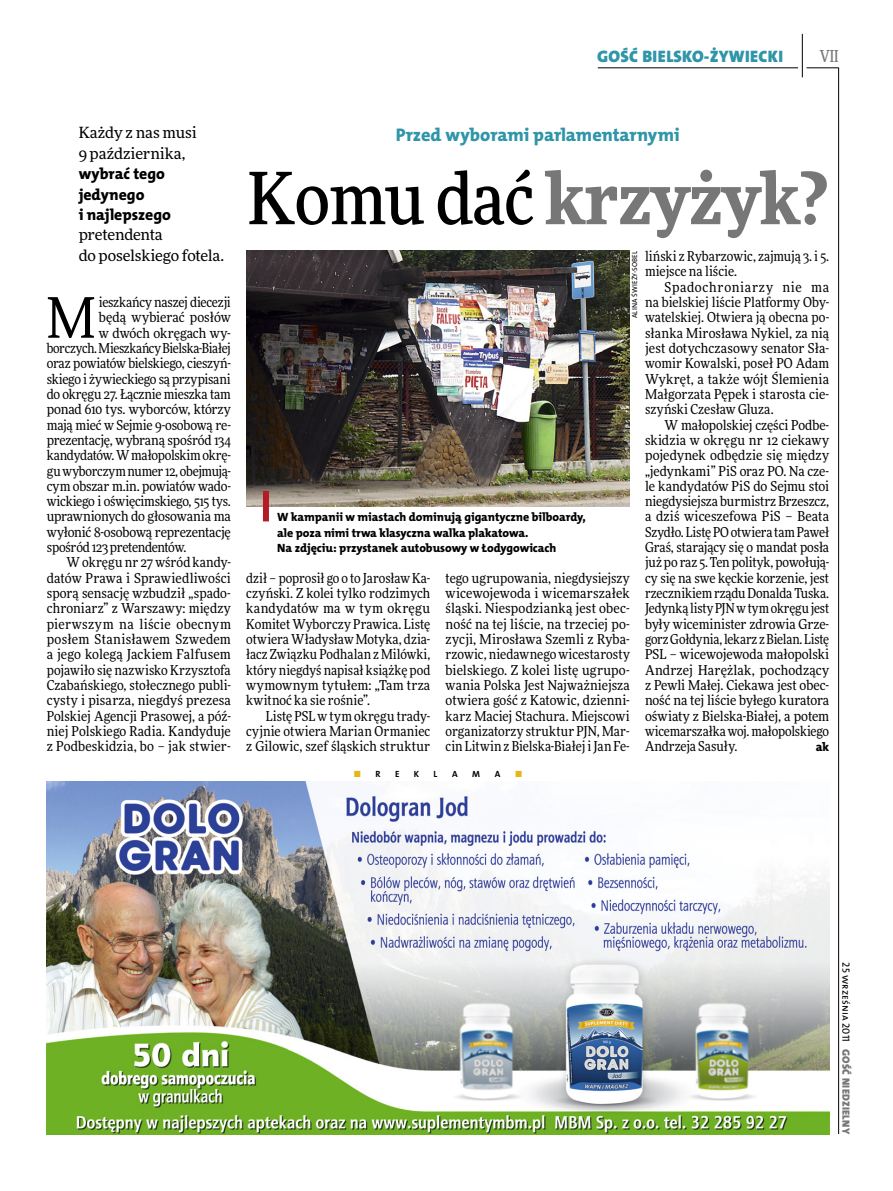
<style>
.page{position:relative;width:893px;height:1191px;background:#fff}
.page>*{position:absolute;margin:0;border:0;box-sizing:border-box;transform-origin:0 0}
.t1{font:900 72px "Freeday Narrow";letter-spacing:-.01em;color:#777778}
.t2{font:55.95px "Freeday Narrow News";color:#000}
.t3{font:18.3px "The Mix HP8 Ex Bld";letter-spacing:-.005em;color:#2f95a8}
.t4{font:16.65px "The Mix HP9 Blk";letter-spacing:.02em;color:#2f95a8}
.t5{font:500 16.5px "Freeday Narrow";color:#777778;scale:.9 1}
.t6{font:15.75px/20.4px "The Mix HP8 Ex Bld";color:#000}
.t7{font:15.45px/20.4px "Freeday News";letter-spacing:-.01em;color:#000}
.t8{font:13.65px/15.3px "Freeday Narrow News";letter-spacing:-.005em;color:#000;text-align:justify}
.t9{font:13.65px "Freeday Narrow News";letter-spacing:-.025em;color:#000}
.t10{font:13.65px "Freeday Narrow News";letter-spacing:.025em;color:#000}
.t11{font:13.65px "Freeday Narrow News";letter-spacing:.015em;color:#000}
.t12{font:12.3px "The Mix HP8 Ex Bld";color:#000}
.t13{font:12px/15.3px "The Mix HP8 Ex Bld";letter-spacing:-.005em;color:#000}
.t14{font:10.5px "The Mix HP9 Blk";letter-spacing:.025em;color:#777778}
.t15{font:10.5px "The Mix HP5 Plain";color:#000}
.t16{font:9px "The Mix HP7 Bld";color:#000}
.t17{font:9px "The Mix HP7 Bld";color:#e3b816}
.t18{font:7.2px "The Mix HP5 Plain";letter-spacing:.015em;color:#000}
.s1{font-weight:500;color:#000}
.s2{color:#000}
</style>
<div class="page">
<hr style="left:838px;top:68px;width:1px;height:1066px;background:#000">
<hr style="left:802px;top:34px;width:1px;height:43px;background:#000">
<hr style="left:806px;top:68px;width:33px;height:1px;background:#000">
<hr style="left:598px;top:68px;width:200px;height:1px;background:#000">
<img style="left:47px;top:782px;width:782px;height:352px">
<img style="left:246px;top:251px;width:384px;height:255px">
<div style="left:263px;top:491px;width:6px;height:30px;background:#b51b24"></div>
<p class="t4" style="left:597px;top:46px;width:187px">GOŚĆ BIELSKO-ŻYWIECKI</p>
<p class="t5" style="left:820px;top:46px;width:22px">VII</p>
<p class="t7" style="left:79px;top:122px;width:120px">Każdy z nas musi<br>9 października,</p>
<p class="t6" style="left:79px;top:164px;width:94px">wybrać tego jedynego<br>i najlepszego</p>
<p class="t7" style="left:79px;top:224px;width:147px">pretendenta<br>do poselskiego fotela.</p>
<h2 class="t2" style="left:47px;top:283px;width:50px">M</h2>
<p class="t8" style="left:99px;top:294px;width:134px">ieszkańcy naszej diecezji</p>
<p class="t8" style="left:99px;top:310px;width:134px">będą wybierać posłów</p>
<p class="t8" style="left:99px;top:325px;width:134px">w dwóch okręgach wy-</p>
<p class="t9" style="left:47px;top:340px;width:186px">borczych. Mieszkańcy Bielska-Białej</p>
<p class="t8" style="left:47px;top:356px;width:186px">oraz powiatów bielskiego, cieszyń-</p>
<p class="t8" style="left:47px;top:371px;width:186px">skiego i żywieckiego są przypisani</p>
<p class="t8" style="left:47px;top:386px;width:186px">do okręgu 27. Łącznie mieszka tam</p>
<p class="t8" style="left:47px;top:401px;width:186px">ponad 610 tys. wyborców, którzy</p>
<p class="t8" style="left:47px;top:417px;width:186px">mają mieć w Sejmie 9-osobową re-</p>
<p class="t8" style="left:47px;top:432px;width:186px">prezentację, wybraną spośród 134</p>
<p class="t8" style="left:47px;top:447px;width:186px">kandydatów. W małopolskim okrę-</p>
<p class="t8" style="left:47px;top:463px;width:186px">gu wyborczym numer 12, obejmują-</p>
<p class="t8" style="left:47px;top:478px;width:186px">cym obszar m.in. powiatów wado-</p>
<p class="t8" style="left:47px;top:493px;width:186px">wickiego i oświęcimskiego, 515 tys.</p>
<p class="t8" style="left:47px;top:509px;width:186px">uprawnionych do głosowania ma</p>
<p class="t8" style="left:47px;top:524px;width:186px">wyłonić 8-osobową reprezentację</p>
<p class="t8" style="left:47px;top:539px;width:141px">spośród 123 pretendentów.</p>
<p class="t8" style="left:66px;top:555px;width:166px">W okręgu nr 27 wśród kandy-</p>
<p class="t8" style="left:47px;top:570px;width:186px">datów Prawa i Sprawiedliwości</p>
<p class="t8" style="left:47px;top:585px;width:186px">sporą sensację wzbudził „spado-</p>
<p class="t8" style="left:47px;top:600px;width:186px">chroniarz” z Warszawy: między</p>
<p class="t10" style="left:47px;top:615px;width:186px">pierwszym na liście obecnym</p>
<p class="t11" style="left:47px;top:630px;width:186px">posłem Stanisławem Szwedem</p>
<p class="t8" style="left:47px;top:646px;width:186px">a jego kolegą Jackiem Falfusem</p>
<p class="t8" style="left:47px;top:662px;width:186px">pojawiło się nazwisko Krzysztofa</p>
<p class="t8" style="left:47px;top:677px;width:186px">Czabańskiego, stołecznego publi-</p>
<p class="t8" style="left:47px;top:692px;width:186px">cysty i pisarza, niegdyś prezesa</p>
<p class="t8" style="left:47px;top:708px;width:186px">Polskiej Agencji Prasowej, a póź-</p>
<p class="t8" style="left:47px;top:723px;width:186px">niej Polskiego Radia. Kandyduje</p>
<p class="t8" style="left:47px;top:738px;width:186px">z Podbeskidzia, bo – jak stwier-</p>
<h3 class="t3" style="left:396px;top:123px;width:285px">Przed wyborami parlamentarnymi</h3>
<h1 class="t1" style="left:248px;top:151px;width:582px"><span class="s1">Komu dać</span> krzyżyk?</h1>
<p class="t18" style="left:630px;top:318px;width:69px;rotate:-90deg">alina świeży-Sobel</p>
<p class="t8" style="left:645px;top:248px;width:186px">liński z Rybarzowic, zajmują 3. i 5. miejsce na liście.</p>
<p class="t8" style="left:645px;top:279px;width:186px;text-indent:20px">Spadochroniarzy nie ma na bielskiej liście Platformy Oby&shy;watelskiej. Otwiera ją obecna po&shy;słanka Mirosława Nykiel, za nią jest dotychczasowy senator Sła&shy;womir Kowalski, poseł PO Adam Wykręt, a także wójt Ślemienia Małgorzata Pępek i starosta cie&shy;szyński Czesław Gluza.</p>
<p class="t8" style="left:645px;top:417px;width:186px;text-indent:20px">W małopolskiej części Podbe&shy;skidzia w okręgu nr 12 ciekawy pojedynek odbędzie się między „jedynkami” PiS oraz PO. Na cze&shy;le kandydatów PiS do Sejmu stoi niegdysiejsza burmistrz Brzeszcz, a dziś wiceszefowa PiS – Beata Szydło. Listę PO otwiera tam Paweł Graś, starający się o mandat posła już po raz 5. Ten polityk, powołują&shy;cy się na swe kęckie korzenie, jest rzecznikiem rządu Donalda Tuska.<br>Jedynką listy PJN w tym okręgu jest były wiceminister zdrowia Grze&shy;gorz Gołdynia, lekarz z Bielan. Listę PSL – wicewojewoda małopolski Andrzej Harężlak, pochodzący z Pewli Małej. Ciekawa jest obec&shy;ność na tej liście byłego kuratora oświaty z Bielska-Białej, a potem wicemarszałka woj. małopolskiego Andrzeja Sasuły.</p>
<p class="t13" style="left:277px;top:510px;width:310px">W kampanii w miastach dominują gigantyczne bilboardy, ale poza nimi trwa klasyczna walka plakatowa.<br>Na zdjęciu: przystanek autobusowy w Łodygowicach</p>
<p class="t8" style="left:246px;top:570px;width:186px">dził – poprosił go o to Jarosław Ka&shy;czyński. Z kolei tylko rodzimych kandydatów ma w tym okręgu Komitet Wyborczy Prawica. Listę otwiera Władysław Motyka, dzia&shy;łacz Związku Podhalan z Milówki, który niegdyś napisał książkę pod wymownym tytułem: „Tam trza kwitnoć ka sie rośnie”.</p>
<p class="t8" style="left:246px;top:708px;width:186px;text-indent:20px">Listę PSL w tym okręgu trady&shy;cyjnie otwiera Marian Ormaniec z Gilowic, szef śląskich struktur</p>
<p class="t8" style="left:446px;top:570px;width:186px">tego ugrupowania, niegdysiejszy wicewojewoda i wicemarszałek śląski. Niespodzianką jest obec&shy;ność na tej liście, na trzeciej po&shy;zycji, Mirosława Szemli z Ryba&shy;rzowic, niedawnego wicestarosty bielskiego. Z kolei listę ugrupo&shy;wania Polska Jest Najważniejsza otwiera gość z Katowic, dzienni&shy;karz Maciej Stachura. Miejscowi organizatorzy struktur PJN, Mar&shy;cin Litwin z Bielska-Białej i Jan Fe-</p>
<p class="t12" style="left:816px;top:739px;width:15px">ak</p>
<p class="t17" style="left:353px;top:768px;width:29px">■ <span class="s2">R</span></p>
<p class="t16" style="left:395px;top:768px;width:6px">E</p>
<p class="t16" style="left:414px;top:768px;width:7px">K</p>
<p class="t16" style="left:434px;top:768px;width:5px">L</p>
<p class="t16" style="left:452px;top:768px;width:7px">A</p>
<p class="t16" style="left:472px;top:768px;width:9px">M</p>
<p class="t16" style="left:495px;top:768px;width:7px">A</p>
<p class="t17" style="left:515px;top:768px;width:9px">■</p>
<p class="t15" style="left:853px;top:962px;width:82px;rotate:90deg">25 września 2011</p>
<p class="t14" style="left:853px;top:1049px;width:86px;rotate:90deg">GOŚĆ NIEDZIELNY</p>
</div>
